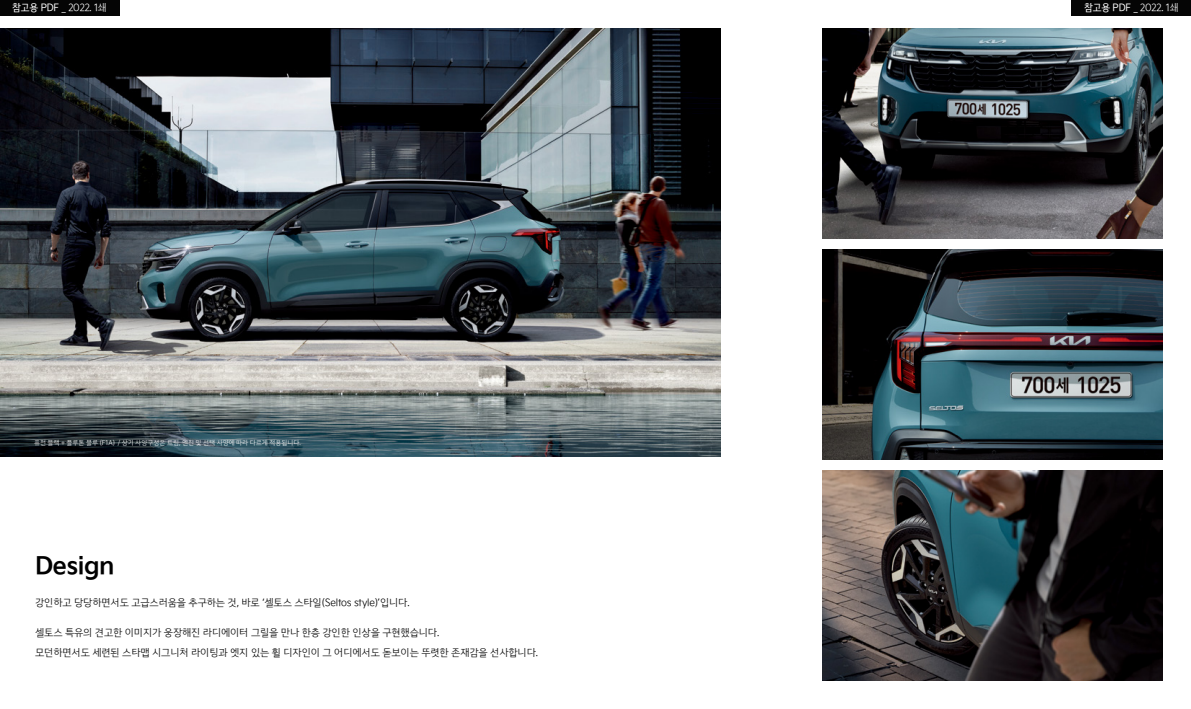
<style>
.page{position:relative;width:1191px;height:709px;background:#fff}
.page>*{position:absolute;margin:0;border:0;box-sizing:border-box;transform-origin:0 0}
.t1{font:24px "Kia Signature OTF Bold";letter-spacing:-.02em;color:#000}
.t2{font:10px/20px "Kia Signature OTF Light";letter-spacing:-.02em;color:#000}
.t3{font:10px "Kia Signature OTF Light";letter-spacing:-.02em;color:#fff;scale:.95 1}
.t4{font:6.5px "Kia Signature OTF Light";color:#fff}
.s1{font-family:"Kia Signature OTF Regular"}
</style>
<div class="page">
<img style="left:0;top:28px;width:720px;height:428px">
<img style="left:822px;top:28px;width:340px;height:210px">
<img style="left:822px;top:249px;width:340px;height:210px">
<img style="left:822px;top:471px;width:340px;height:209px">
<div style="left:0;top:0;width:119px;height:16px;background:#050505"></div>
<div style="left:1071px;top:0;width:120px;height:16px;background:#050505"></div>
<p class="t3" style="left:12px;top:0;width:101px"><span class="s1">참고용 PDF</span> _ 2022. 1쇄</p>
<p class="t3" style="left:1084px;top:0;width:101px"><span class="s1">참고용 PDF</span> _ 2022. 1쇄</p>
<p class="t4" style="left:34px;top:438px;width:268px">퓨전 블랙 + 플루톤 블루 (F1A) / 상기 사양구성은 트림, 엔진 및 선택 사양에 따라 다르게 적용됩니다.</p>
<h1 class="t1" style="left:35px;top:547px;width:81px">Design</h1>
<p class="t2" style="left:35px;top:592px;width:376px">강인하고 당당하면서도 고급스러움을 추구하는 것, 바로 ‘셀토스 스타일(Seltos style)’입니다.</p>
<p class="t2" style="left:35px;top:622px;width:504px">셀토스 특유의 견고한 이미지가 웅장해진 라디에이터 그릴을 만나 한층 강인한 인상을 구현했습니다.<br>모던하면서도 세련된 스타맵 시그니처 라이팅과 엣지 있는 휠 디자인이 그 어디에서도 돋보이는 뚜렷한 존재감을 선사합니다.</p>
</div>
